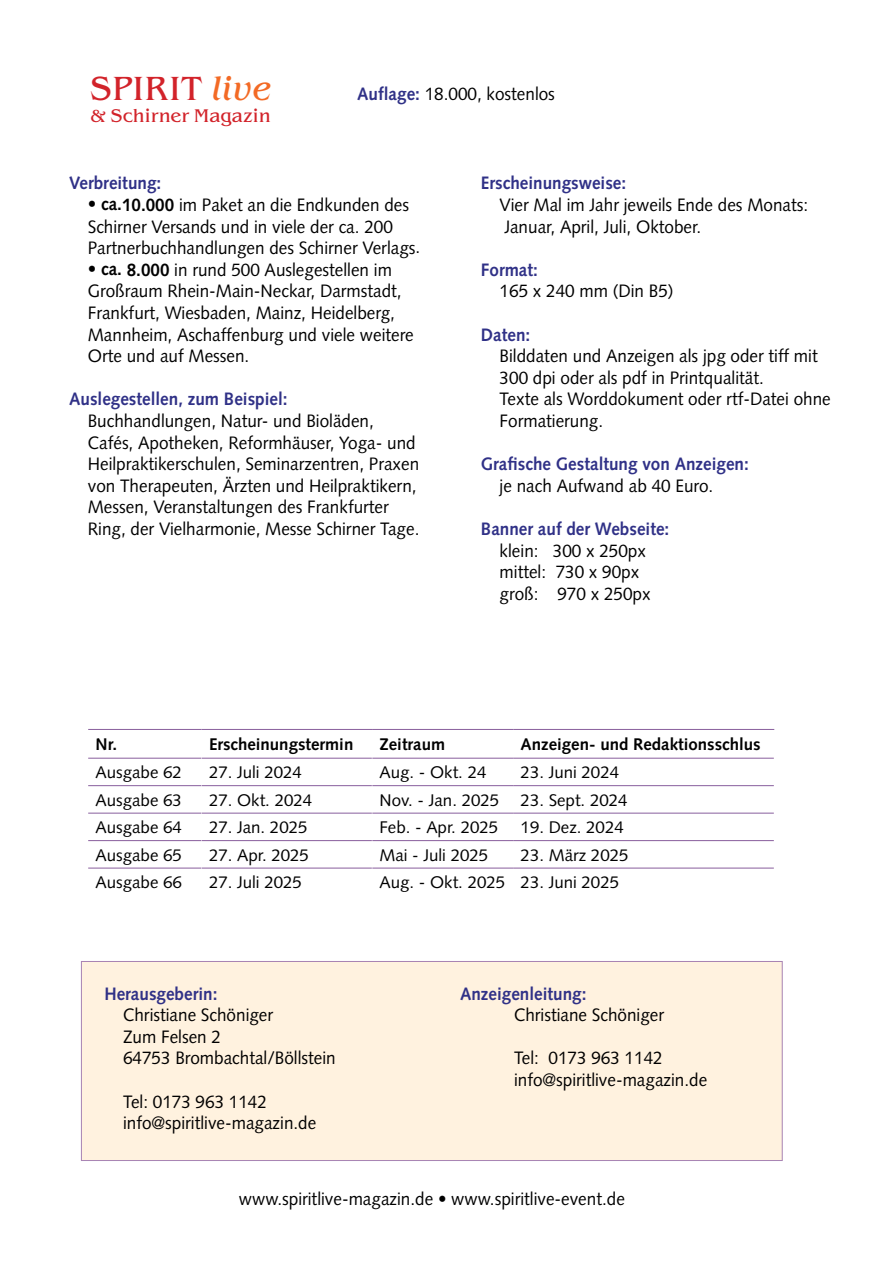
<style>
.page{position:relative;width:893px;height:1263px;background:#fff}
.page>*{position:absolute;margin:0;border:0;box-sizing:border-box;transform-origin:0 0}
.t1{font:34.65px "Benjamin";letter-spacing:.005em;color:#d2232a}
.t2{font:18.9px "Benjamin";color:#d2232a}
.t3{font:18px/21.6px "Winterthur";color:#000;scale:.95 1}
.t4{font:700 18px "Winterthur";color:#303187;scale:.95 1}
.t5{font:16.8px "Winterthur";color:#000}
.t6{font:700 16.8px "Winterthur";color:#000}
.s1{font-style:italic;color:#f36a25}
.s2{font-size:18.15px}
.s3{font-weight:700;color:#303187}
.s4{font-weight:700}
</style>
<div class="page">
<hr style="left:88px;top:758px;width:113px;height:1px;background:#885e9d">
<hr style="left:202px;top:758px;width:170px;height:1px;background:#885e9d">
<hr style="left:372px;top:758px;width:141px;height:1px;background:#885e9d">
<hr style="left:513px;top:758px;width:261px;height:1px;background:#885e9d">
<hr style="left:88px;top:785px;width:113px;height:1px;background:#885e9d">
<hr style="left:202px;top:785px;width:170px;height:1px;background:#885e9d">
<hr style="left:372px;top:785px;width:141px;height:1px;background:#885e9d">
<hr style="left:513px;top:785px;width:261px;height:1px;background:#885e9d">
<hr style="left:88px;top:813px;width:113px;height:1px;background:#885e9d">
<hr style="left:202px;top:813px;width:170px;height:1px;background:#885e9d">
<hr style="left:372px;top:813px;width:141px;height:1px;background:#885e9d">
<hr style="left:513px;top:813px;width:261px;height:1px;background:#885e9d">
<hr style="left:88px;top:840px;width:113px;height:1px;background:#885e9d">
<hr style="left:202px;top:840px;width:170px;height:1px;background:#885e9d">
<hr style="left:372px;top:840px;width:141px;height:1px;background:#885e9d">
<hr style="left:513px;top:840px;width:261px;height:1px;background:#885e9d">
<hr style="left:88px;top:868px;width:113px;height:1px;background:#885e9d">
<hr style="left:202px;top:868px;width:170px;height:1px;background:#885e9d">
<hr style="left:372px;top:868px;width:141px;height:1px;background:#885e9d">
<hr style="left:513px;top:868px;width:261px;height:1px;background:#885e9d">
<hr style="left:88px;top:729px;width:114px;height:1px;background:#885e9d">
<hr style="left:202px;top:729px;width:170px;height:1px;background:#885e9d">
<hr style="left:372px;top:729px;width:141px;height:1px;background:#885e9d">
<hr style="left:513px;top:729px;width:261px;height:1px;background:#885e9d">
<div style="left:81px;top:961px;width:702px;height:200px;background:#fff2df;border:1px solid #a883b3"></div>
<h1 class="t1" style="left:91px;top:69px;width:182px">SPIRIT <span class="s1">live</span></h1>
<p class="t2" style="left:91px;top:105px;width:182px"><span class="s2">&amp;</span> Schirner Magazin</p>
<p class="t3" style="left:357px;top:83px;width:210px"><span class="s3">Auflage:</span> 18.000, kostenlos</p>
<p class="t4" style="left:69px;top:173px;width:99px">Verbreitung:</p>
<p class="t3" style="left:88px;top:194px;width:351px"><span class="s4">• ca.10.000</span> im Paket an die Endkunden des<br>Schirner Versands und in viele der ca. 200<br>Partnerbuchhandlungen des Schirner Verlags.</p>
<p class="t3" style="left:88px;top:259px;width:345px"><span class="s4">• ca. 8.000</span> in rund 500 Auslegestellen im Großraum Rhein-Main-Neckar, Darmstadt, Frankfurt, Wiesbaden, Mainz, Heidelberg, Mannheim, Aschaffenburg und viele weitere Orte und auf Messen.</p>
<p class="t4" style="left:69px;top:389px;width:231px">Auslegestellen, zum Beispiel:</p>
<p class="t3" style="left:88px;top:410px;width:351px">Buchhandlungen, Natur- und Bioläden, Cafés, Apotheken, Reformhäuser, Yoga- und Heilpraktikerschulen, Seminarzentren, Praxen von Therapeuten, Ärzten und Heilpraktikern, Messen, Veranstaltungen des Frankfurter Ring, der Vielharmonie, Messe Schirner Tage.</p>
<p class="t4" style="left:481px;top:173px;width:154px">Erscheinungsweise:</p>
<p class="t3" style="left:500px;top:194px;width:326px">Vier Mal im Jahr jeweils Ende des Monats:<br>Januar, April, Juli, Oktober.</p>
<p class="t4" style="left:481px;top:259px;width:61px">Format:</p>
<p class="t3" style="left:500px;top:280px;width:185px">165 x 240 mm (Din B5)</p>
<p class="t4" style="left:481px;top:324px;width:54px">Daten:</p>
<p class="t3" style="left:500px;top:345px;width:350px">Bilddaten und Anzeigen als jpg oder tiff mit 300 dpi oder als pdf in Printqualität.<br>Texte als Worddokument oder rtf-Datei ohne Formatierung.</p>
<p class="t4" style="left:481px;top:454px;width:284px">Grafische Gestaltung von Anzeigen:</p>
<p class="t3" style="left:500px;top:475px;width:226px">je nach Aufwand ab 40 Euro.</p>
<p class="t4" style="left:481px;top:518px;width:200px">Banner auf der Webseite:</p>
<p class="t3" style="left:500px;top:540px;width:160px">klein: 300 x 250px mittel: 730 x 90px groß: 970 x 250px</p>
<p class="t6" style="left:96px;top:734px;width:23px">Nr.</p>
<p class="t6" style="left:209px;top:734px;width:146px">Erscheinungstermin</p>
<p class="t6" style="left:379px;top:734px;width:67px">Zeitraum</p>
<p class="t6" style="left:521px;top:734px;width:242px">Anzeigen- und Redaktionsschlus</p>
<p class="t5" style="left:96px;top:762px;width:88px">Ausgabe 62</p>
<p class="t5" style="left:209px;top:762px;width:94px">27. Juli 2024</p>
<p class="t5" style="left:379px;top:762px;width:108px">Aug. - Okt. 24</p>
<p class="t5" style="left:521px;top:762px;width:100px">23. Juni 2024</p>
<p class="t5" style="left:96px;top:790px;width:88px">Ausgabe 63</p>
<p class="t5" style="left:209px;top:790px;width:105px">27. Okt. 2024</p>
<p class="t5" style="left:379px;top:790px;width:121px">Nov. - Jan. 2025</p>
<p class="t5" style="left:521px;top:790px;width:108px">23. Sept. 2024</p>
<p class="t5" style="left:96px;top:817px;width:88px">Ausgabe 64</p>
<p class="t5" style="left:209px;top:817px;width:100px">27. Jan. 2025</p>
<p class="t5" style="left:379px;top:817px;width:120px">Feb. - Apr. 2025</p>
<p class="t5" style="left:521px;top:817px;width:105px">19. Dez. 2024</p>
<p class="t5" style="left:96px;top:845px;width:88px">Ausgabe 65</p>
<p class="t5" style="left:209px;top:845px;width:101px">27. Apr. 2025</p>
<p class="t5" style="left:379px;top:845px;width:110px">Mai - Juli 2025</p>
<p class="t5" style="left:521px;top:845px;width:109px">23. März 2025</p>
<p class="t5" style="left:96px;top:872px;width:88px">Ausgabe 66</p>
<p class="t5" style="left:209px;top:872px;width:94px">27. Juli 2025</p>
<p class="t5" style="left:379px;top:872px;width:241px">Aug. - Okt. 2025 23. Juni 2025</p>
<p class="t4" style="left:104px;top:983px;width:120px">Herausgeberin:</p>
<p class="t3" style="left:123px;top:1004px;width:225px">Christiane Schöniger<br>Zum Felsen 2<br>64753 Brombachtal/Böllstein</p>
<p class="t3" style="left:123px;top:1090px;width:205px">Tel: 0173 963 1142 info@spiritlive-magazin.de</p>
<p class="t4" style="left:460px;top:983px;width:135px">Anzeigenleitung:</p>
<p class="t3" style="left:514px;top:1004px;width:160px">Christiane Schöniger</p>
<p class="t3" style="left:514px;top:1047px;width:205px">Tel: 0173 963 1142 info@spiritlive-magazin.de</p>
<p class="t3" style="left:239px;top:1188px;width:408px">www.spiritlive-magazin.de • www.spiritlive-event.de</p>
</div>
